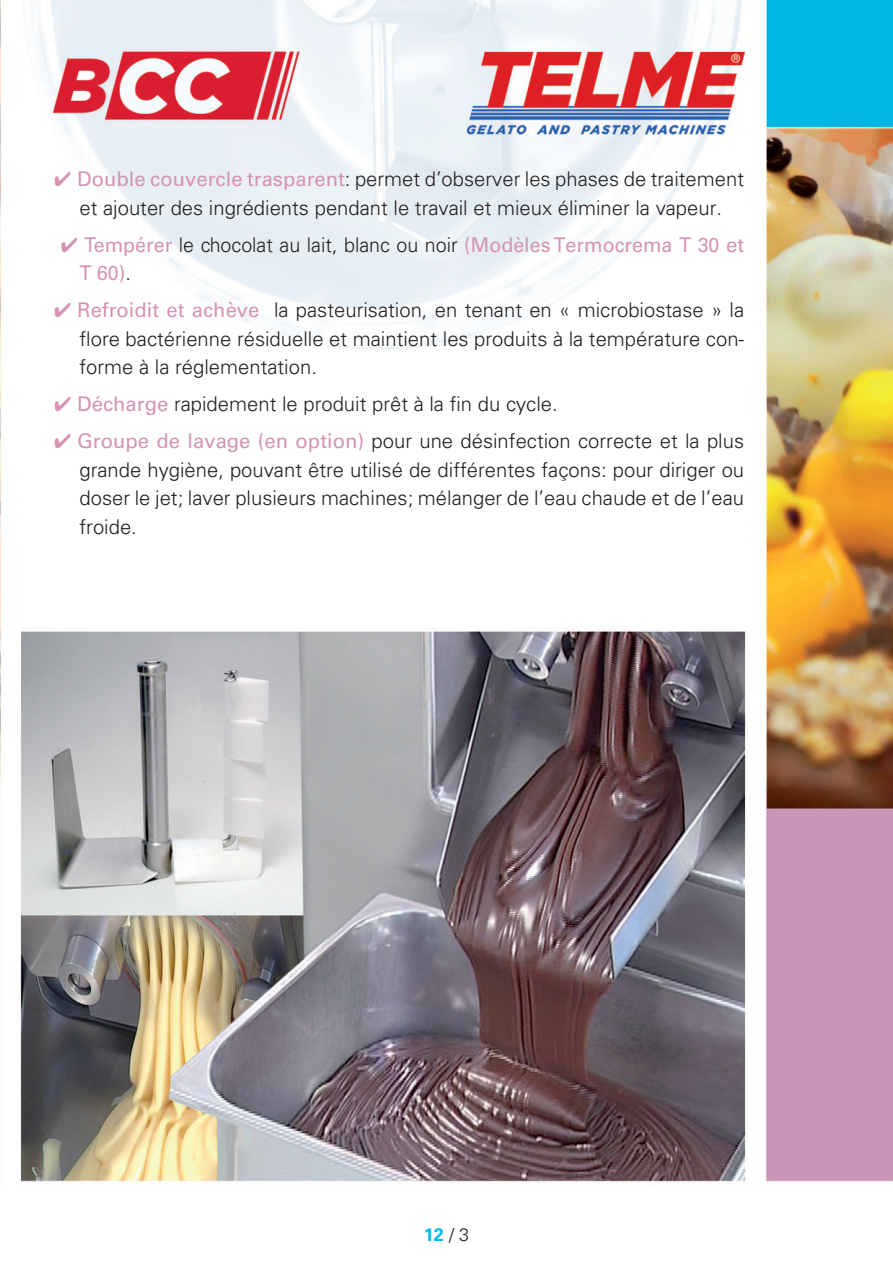
<style>
.page{position:relative;width:893px;height:1263px;background:#fff}
.page>*{position:absolute;margin:0;border:0;box-sizing:border-box;transform-origin:0 0}
.t1{font:300 20.25px/28.5px "Univers";color:#231f20;text-align:justify}
.t2{font:20.25px/28.5px "Univers";color:#d593b4}
.t3{font:700 18px "Univers";color:#00baf1}
.s1{color:#d593b4}
.s2{font-weight:400;color:#d593b4}
.s3{font-weight:300;color:#231f20}
</style>
<div class="page">
<img style="left:0;top:0;width:893px;height:1182px">
<p class="t1" style="left:54px;top:165px;width:692px;text-align:center"><span class="s1">✔</span> <span class="s2">Double couvercle trasparent</span>: permet d’observer les phases de traitement et ajouter des ingrédients pendant le travail et mieux éliminer la vapeur.</p>
<p class="t2" style="left:80px;top:230px;width:666px;text-indent:-19px">✔ Tempérer <span class="s3">le chocolat au lait, blanc ou noir</span> (Modèles Termocrema T 30 et<br>T 60)<span class="s3">.</span></p>
<p class="t1" style="left:80px;top:296px;width:666px;text-indent:-26px"><span class="s1">✔</span> <span class="s2">Refroidit et achève</span> la pasteurisation, en tenant en « microbiostase » la flore bactérienne résiduelle et maintient les produits à la température con&shy;forme à la réglementation.</p>
<p class="t1" style="left:54px;top:390px;width:505px"><span class="s1">✔</span> <span class="s2">Décharge</span> rapidement le produit prêt à la fin du cycle.</p>
<p class="t1" style="left:80px;top:427px;width:666px;text-indent:-26px"><span class="s1">✔</span> <span class="s2">Groupe de lavage (en option)</span> pour une désinfection correcte et la plus grande hygiène, pouvant être utilisé de différentes façons: pour diriger ou doser le jet; laver plusieurs machines; mélanger de l’eau chaude et de l’eau froide.</p>
<p class="t3" style="left:424px;top:1224px;width:47px">12 <span class="s3">/ 3</span></p>
</div>
